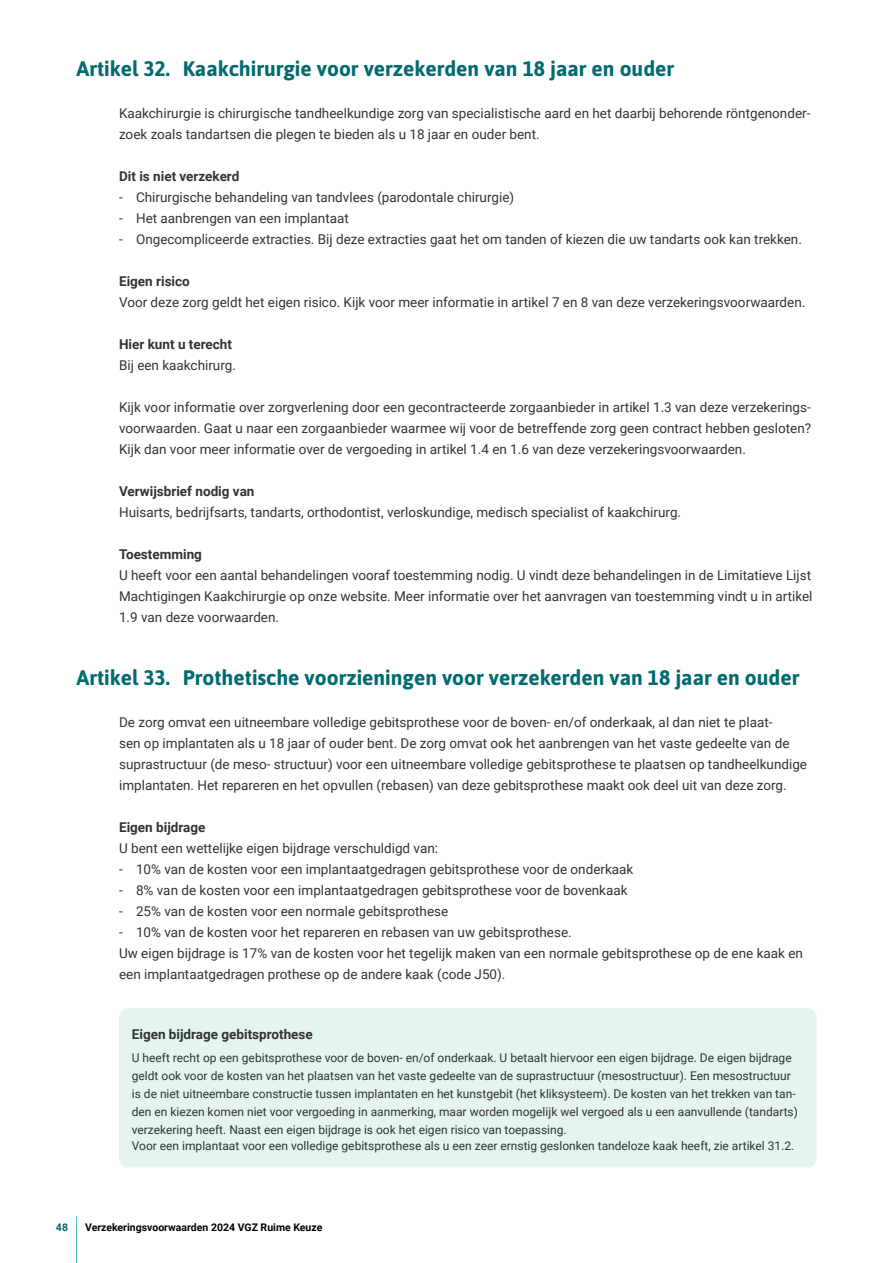
<style>
.page{position:relative;width:893px;height:1263px;background:#fff}
.page>*{position:absolute;margin:0;border:0;box-sizing:border-box;transform-origin:0 0}
.H2_kop_nummer{font:700 21px "Asap";color:#006b70}
._0_plat_inspring_10m{font:13.5px/21px "Roboto";color:#333}
.H4_kop{font:700 13.5px "Roboto";color:#333}
.kader_boven{font:700 13.5px "Roboto";color:#333}
._0_plat_inspring_10m-2{font:700 13.5px "Roboto";color:#333}
.kader_onder{font:12px/18px "Roboto";color:#333}
.t1{font:700 10.5px "Roboto";color:#000}
.t2{font:700 10.5px "Roboto";color:#006b70}
</style>
<div class="page">
<hr style="left:76px;top:1216px;width:1px;height:47px;background:#52bbb3">
<div style="left:119px;top:1008px;width:697px;height:40px;background:#e5f3f1"></div>
<div style="left:119px;top:1048px;width:697px;height:119px;background:#e5f3f1"></div>
<h2 class="H2_kop_nummer" style="left:77px;top:54px;width:599px">Artikel 32. Kaakchirurgie voor verzekerden van 18 jaar en ouder</h2>
<p class="_0_plat_inspring_10m" style="left:119px;top:102px;width:693px">Kaakchirurgie is chirurgische tandheelkundige zorg van specialistische aard en het daarbij behorende röntgenonder&shy;zoek zoals tandartsen die plegen te bieden als u 18 jaar en ouder bent.</p>
<p class="_0_plat_inspring_10m-2" style="left:119px;top:167px;width:122px">Dit is niet verzekerd</p>
<p class="_0_plat_inspring_10m" style="left:119px;top:186px;width:397px">- Chirurgische behandeling van tandvlees (parodontale chirurgie)</p>
<p class="_0_plat_inspring_10m" style="left:119px;top:207px;width:231px">- Het aanbrengen van een implantaat</p>
<p class="_0_plat_inspring_10m" style="left:119px;top:228px;width:684px">- Ongecompliceerde extracties. Bij deze extracties gaat het om tanden of kiezen die uw tandarts ook kan trekken.</p>
<p class="H4_kop" style="left:119px;top:272px;width:72px">Eigen risico</p>
<p class="_0_plat_inspring_10m" style="left:119px;top:291px;width:688px">Voor deze zorg geldt het eigen risico. Kijk voor meer informatie in artikel 7 en 8 van deze verzekeringsvoorwaarden.</p>
<p class="H4_kop" style="left:119px;top:335px;width:114px">Hier kunt u terecht</p>
<p class="_0_plat_inspring_10m" style="left:119px;top:354px;width:118px">Bij een kaakchirurg.</p>
<p class="_0_plat_inspring_10m" style="left:119px;top:396px;width:694px;text-align:justify">Kijk voor informatie over zorgverlening door een gecontracteerde zorgaanbieder in artikel 1.3 van deze verzekerings&shy;voorwaarden. Gaat u naar een zorgaanbieder waarmee wij voor de betreffende zorg geen contract hebben gesloten?<br>Kijk dan voor meer informatie over de vergoeding in artikel 1.4 en 1.6 van deze verzekeringsvoorwaarden.</p>
<p class="H4_kop" style="left:119px;top:482px;width:137px">Verwijsbrief nodig van</p>
<p class="_0_plat_inspring_10m" style="left:119px;top:502px;width:564px">Huisarts, bedrijfsarts, tandarts, orthodontist, verloskundige, medisch specialist of kaakchirurg.</p>
<p class="H4_kop" style="left:119px;top:545px;width:84px">Toestemming</p>
<p class="_0_plat_inspring_10m" style="left:119px;top:565px;width:695px;text-align:justify">U heeft voor een aantal behandelingen vooraf toestemming nodig. U vindt deze behandelingen in de Limitatieve Lijst Machtigingen Kaakchirurgie op onze website. Meer informatie over het aanvragen van toestemming vindt u in artikel 1.9 van deze voorwaarden.</p>
<h2 class="H2_kop_nummer" style="left:77px;top:663px;width:724px">Artikel 33. Prothetische voorzieningen voor verzekerden van 18 jaar en ouder</h2>
<p class="_0_plat_inspring_10m" style="left:119px;top:711px;width:690px">De zorg omvat een uitneembare volledige gebitsprothese voor de boven- en/of onderkaak, al dan niet te plaat-<br>sen op implantaten als u 18 jaar of ouder bent. De zorg omvat ook het aanbrengen van het vaste gedeelte van de suprastructuur (de meso- structuur) voor een uitneembare volledige gebitsprothese te plaatsen op tandheelkundige implantaten. Het repareren en het opvullen (rebasen) van deze gebitsprothese maakt ook deel uit van deze zorg.</p>
<p class="H4_kop" style="left:119px;top:818px;width:88px">Eigen bijdrage</p>
<p class="_0_plat_inspring_10m" style="left:119px;top:837px;width:320px">U bent een wettelijke eigen bijdrage verschuldigd van:</p>
<p class="_0_plat_inspring_10m" style="left:119px;top:858px;width:516px">- 10% van de kosten voor een implantaatgedragen gebitsprothese voor de onderkaak</p>
<p class="_0_plat_inspring_10m" style="left:119px;top:879px;width:510px">- 8% van de kosten voor een implantaatgedragen gebitsprothese voor de bovenkaak</p>
<p class="_0_plat_inspring_10m" style="left:119px;top:900px;width:331px">- 25% van de kosten voor een normale gebitsprothese</p>
<p class="_0_plat_inspring_10m" style="left:119px;top:921px;width:454px">- 10% van de kosten voor het repareren en rebasen van uw gebitsprothese.</p>
<p class="_0_plat_inspring_10m" style="left:119px;top:942px;width:685px">Uw eigen bijdrage is 17% van de kosten voor het tegelijk maken van een normale gebitsprothese op de ene kaak en een implantaatgedragen prothese op de andere kaak (code J50).</p>
<p class="kader_boven" style="left:132px;top:1025px;width:182px">Eigen bijdrage gebitsprothese</p>
<p class="kader_onder" style="left:132px;top:1048px;width:668px">U heeft recht op een gebitsprothese voor de boven- en/of onderkaak. U betaalt hiervoor een eigen bijdrage. De eigen bijdrage geldt ook voor de kosten van het plaatsen van het vaste gedeelte van de suprastructuur (mesostructuur). Een mesostructuur is de niet uitneembare constructie tussen implantaten en het kunstgebit (het kliksysteem). De kosten van het trekken van tan&shy;den en kiezen komen niet voor vergoeding in aanmerking, maar worden mogelijk wel vergoed als u een aanvullende (tandarts) verzekering heeft. Naast een eigen bijdrage is ook het eigen risico van toepassing.</p>
<p class="kader_onder" style="left:132px;top:1136px;width:664px">Voor een implantaat voor een volledige gebitsprothese als u een zeer ernstig geslonken tandeloze kaak heeft, zie artikel 31.2.</p>
<p class="t2" style="left:56px;top:1220px;width:14px">48</p>
<p class="t1" style="left:85px;top:1220px;width:239px">Verzekeringsvoorwaarden 2024 VGZ Ruime Keuze</p>
</div>
